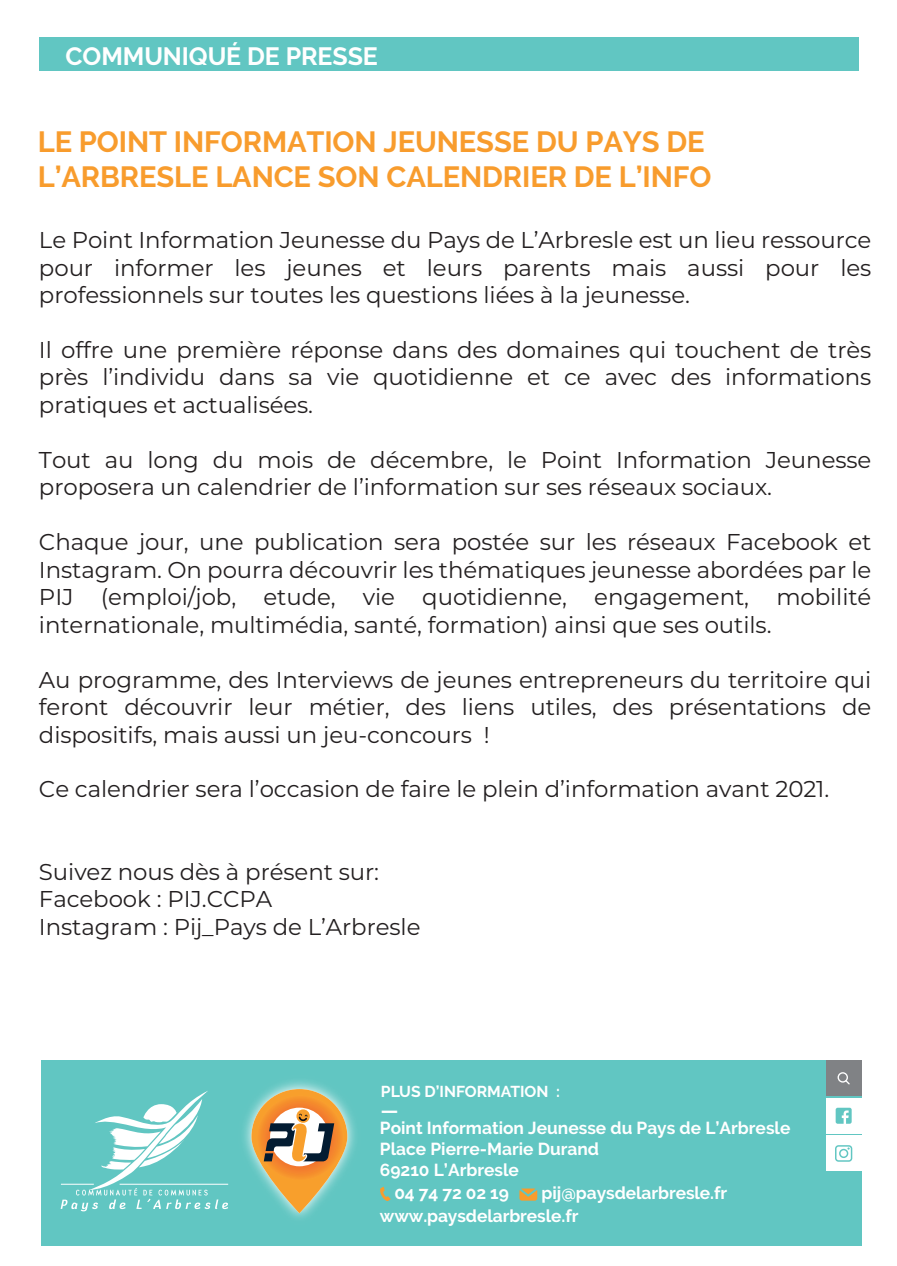
<style>
.page{position:relative;width:897px;height:1266px;background:#fff}
.page>*{position:absolute;margin:0;border:0;box-sizing:border-box;transform-origin:0 0}
.t1{font:700 29.1px/35px "Raleway";letter-spacing:-.005em;color:#f89c2d}
.t2{font:700 24.9px "Raleway";letter-spacing:-.005em;color:#fff}
.t3{font:22.8px/27.5px "Montserrat";letter-spacing:-.005em;color:#231f20;text-align:justify}
.t4{font:700 18.9px "Raleway";color:#fff}
.t5{font:700 17.4px/21.3px "Raleway";color:#fff}
.t6{font:700 15.75px "Raleway";color:#fff}
</style>
<div class="page">
<div style="left:39px;top:37px;width:819px;height:34px;background:#61c6c2"></div>
<div style="left:41px;top:1060px;width:820px;height:186px;background:#61c6c2"></div>
<div style="left:826px;top:1097px;width:35px;height:36px;background:#fff"></div>
<svg style="left:836px;top:1107px;width:16px;height:16px"></svg>
<div style="left:826px;top:1135px;width:35px;height:35px;background:#fff"></div>
<svg style="left:835px;top:1145px;width:17px;height:16px"></svg>
<div style="left:826px;top:1060px;width:35px;height:35px;background:#808285"></div>
<div style="left:837px;top:1072px;width:11px;height:10px;border:1px solid #fff;border-radius:50%"></div>
<svg style="left:844px;top:1078px;width:6px;height:7px"></svg>
<svg style="left:61px;top:1091px;width:167px;height:120px"></svg>
<svg style="left:380px;top:1186px;width:11px;height:14px"></svg>
<svg style="left:519px;top:1188px;width:18px;height:12px"></svg>
<img style="left:244px;top:1081px;width:111px;height:137px">
<svg style="left:251px;top:1088px;width:96px;height:124px"></svg>
<p class="t2" style="left:66px;top:42px;width:314px">COMMUNIQUÉ DE PRESSE</p>
<p class="t1" style="left:38px;top:124px;width:675px">LE POINT INFORMATION JEUNESSE DU PAYS DE<br>L’ARBRESLE LANCE SON CALENDRIER DE L’INFO</p>
<p class="t3" style="left:39px;top:225px;width:834px">Le Point Information Jeunesse du Pays de L’Arbresle est un lieu ressource pour informer les jeunes et leurs parents mais aussi pour les professionnels sur toutes les questions liées à la jeunesse.</p>
<p class="t3" style="left:39px;top:335px;width:834px">Il offre une première réponse dans des domaines qui touchent de très près l’individu dans sa vie quotidienne et ce avec des informations pratiques et actualisées.</p>
<p class="t3" style="left:39px;top:445px;width:834px">Tout au long du mois de décembre, le Point Information Jeunesse proposera un calendrier de l’information sur ses réseaux sociaux.</p>
<p class="t3" style="left:39px;top:527px;width:834px">Chaque jour, une publication sera postée sur les réseaux Facebook et Instagram. On pourra découvrir les thématiques jeunesse abordées par le PIJ (emploi/job, etude, vie quotidienne, engagement, mobilité internationale, multimédia, santé, formation) ainsi que ses outils.</p>
<p class="t3" style="left:39px;top:665px;width:834px">Au programme, des Interviews de jeunes entrepreneurs du territoire qui feront découvrir leur métier, des liens utiles, des présentations de dispositifs, mais aussi un jeu-concours !</p>
<p class="t3" style="left:39px;top:774px;width:792px">Ce calendrier sera l’occasion de faire le plein d’information avant 2021.</p>
<p class="t3" style="left:39px;top:857px;width:383px;text-align:left">Suivez nous dès à présent sur:<br>Facebook : PIJ.CCPA<br>Instagram : Pij_Pays de L’Arbresle</p>
<p class="t6" style="left:381px;top:1081px;width:181px">PLUS D’INFORMATION :</p>
<p class="t4" style="left:381px;top:1099px;width:19px">—</p>
<p class="t5" style="left:380px;top:1116px;width:412px">Point Information Jeunesse du Pays de L’Arbresle<br>Place Pierre-Marie Durand<br>69210 L’Arbresle</p>
<p class="t5" style="left:394px;top:1182px;width:116px">04 74 72 02 19</p>
<p class="t5" style="left:380px;top:1181px;width:349px;line-height:23.2px;text-indent:162px">pij@paysdelarbresle.fr www.paysdelarbresle.fr</p>
</div>
